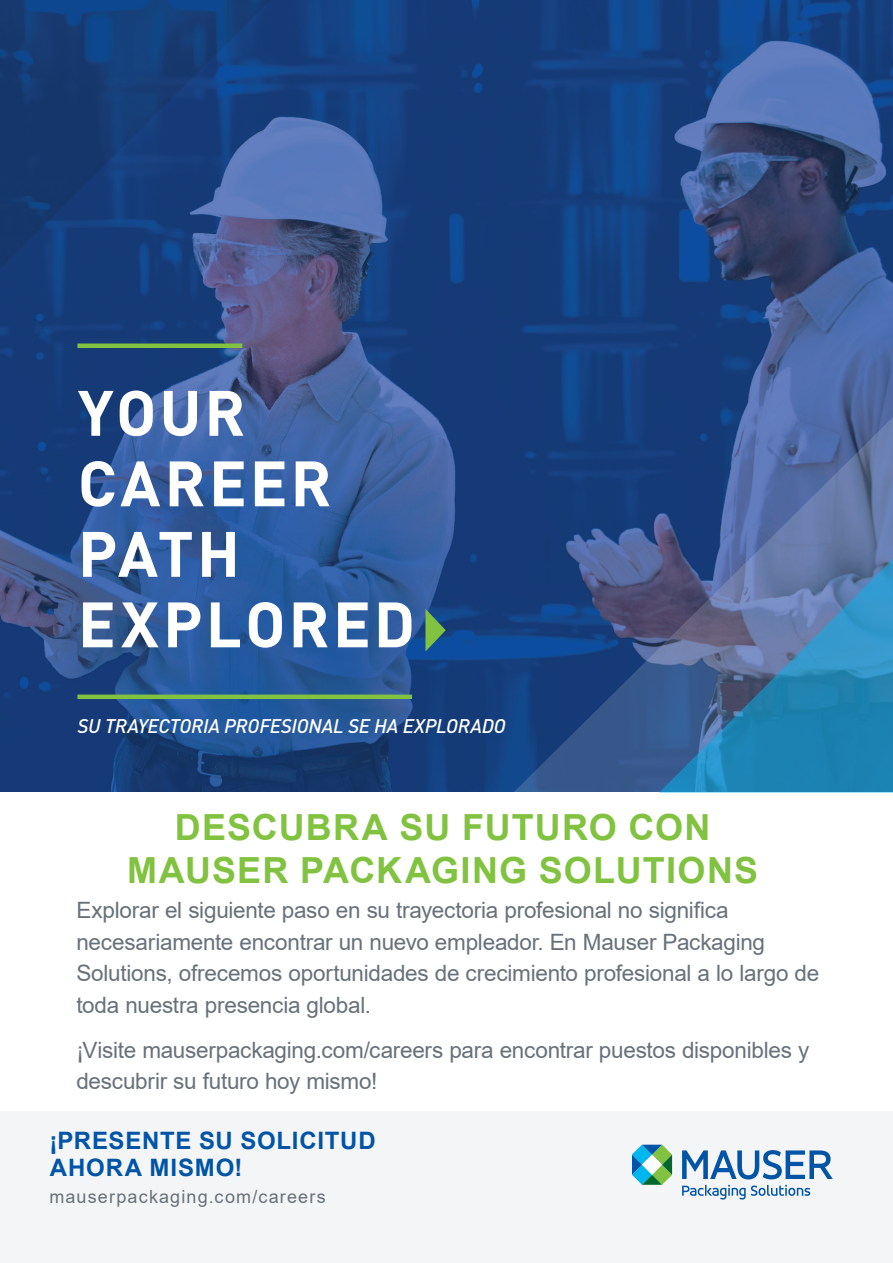
<style>
.page{position:relative;width:893px;height:1263px;background:#fff}
.page>*{position:absolute;margin:0;border:0;box-sizing:border-box;transform-origin:0 0}
.t1{font:700 63px/70.5px "DINOT";letter-spacing:.05em;color:#fff}
.Subtitle{font:700 36px/43.2px "Arial";letter-spacing:.03em;color:#81c340;text-align:center}
.t2{font:700 24px/27px "Arial";letter-spacing:.03em;color:#0154a6}
.Front_Intro{font:22.5px/31.5px "Arial";letter-spacing:-.01em;color:#67717a}
.Front_Intro-2{font:italic 500 19.5px "DINOT";letter-spacing:-.01em;color:#fff}
.t3{font:18px "Arial";letter-spacing:.065em;color:#67717a}
</style>
<div class="page">
<img style="left:0;top:0;width:893px;height:792px">
<div style="left:77px;top:343px;width:165px;height:5px;background:#81c340"></div>
<div style="left:77px;top:694px;width:335px;height:5px;background:#81c340"></div>
<svg style="left:425px;top:609px;width:15px;height:42px"></svg>
<svg style="left:0;top:0;width:282px;height:295px;background:#1e437e"></svg>
<svg style="left:440px;top:394px;width:453px;height:398px;background:#294c87"></svg>
<svg style="left:659px;top:533px;width:234px;height:260px;background:#4078a6"></svg>
<div style="left:0;top:1111px;width:893px;height:152px;background:#f4f5f6"></div>
<svg style="left:682px;top:1150px;width:151px;height:49px"></svg>
<svg style="left:632px;top:1145px;width:40px;height:40px"></svg>
<p class="t1" style="left:78px;top:372px;width:339px">YOUR<br>CAREER<br>PATH<br>EXPLORED</p>
<p class="Front_Intro-2" style="left:77px;top:711px;width:430px">SU TRAYECTORIA PROFESIONAL SE HA EXPLORADO</p>
<p class="Subtitle" style="left:127px;top:806px;width:632px">DESCUBRA SU FUTURO CON<br>MAUSER PACKAGING SOLUTIONS</p>
<p class="Front_Intro" style="left:76px;top:894px;width:744px">Explorar el siguiente paso en su trayectoria profesional no significa necesariamente encontrar un nuevo empleador. En Mauser Packaging Solutions, ofrecemos oportunidades de crecimiento profesional a lo largo de toda nuestra presencia global.</p>
<p class="Front_Intro" style="left:76px;top:1034px;width:734px">¡Visite mauserpackaging.com/careers para encontrar puestos disponibles y descubrir su futuro hoy mismo!</p>
<p class="t2" style="left:49px;top:1127px;width:328px">¡PRESENTE SU SOLICITUD<br>AHORA MISMO!</p>
<p class="t3" style="left:49px;top:1184px;width:278px">mauserpackaging.com/careers</p>
</div>
